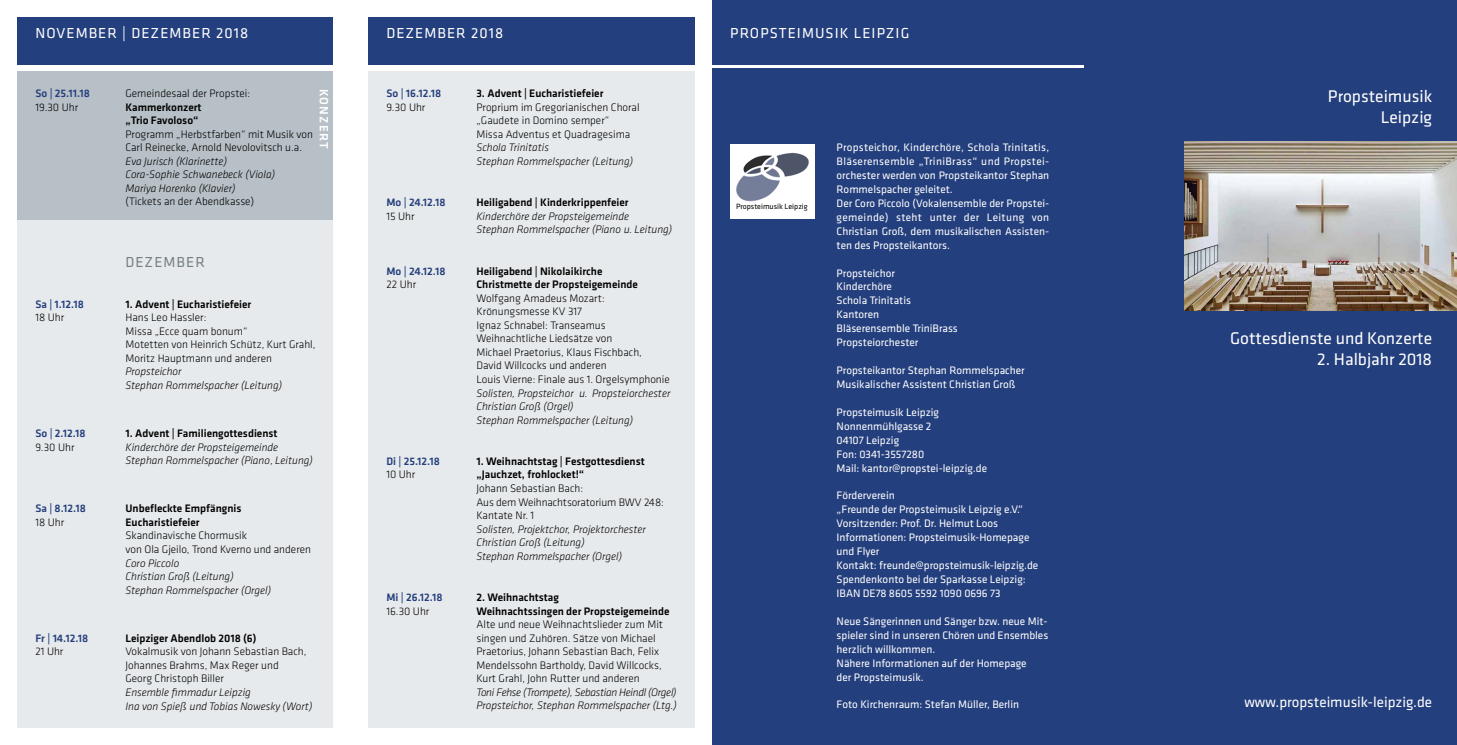
<style>
.page{position:relative;width:1457px;height:745px;background:#fff}
.page>*{position:absolute;margin:0;border:0;box-sizing:border-box;transform-origin:0 0}
.t1{font:17.5px/21px "Klavika Basic";color:#fff;text-align:right}
.t2{font:15px "Klavika Basic";letter-spacing:.07em;color:#fff}
.t3{font:15px "Klavika Basic";color:#fff}
.t4{font:15px "Klavika Basic";letter-spacing:.07em;color:#758085}
.t5{font:500 12.5px "Klavika Basic";color:#fff}
.t6{font:300 11.25px/13.5px "Klavika Basic";color:#000}
.t7{font:11.25px/13.9px "Klavika Basic";color:#fff}
.t8{font:italic 300 11.25px/13.5px "Klavika Basic";color:#000}
.t9{font:500 11.25px/13.5px "Klavika Basic";color:#000}
.t10{font:500 11.25px "Klavika Basic";color:#243f7d}
.t11{font:italic 300 11.25px/13.5px "Klavika Basic";letter-spacing:-.025em;color:#000}
.t12{font:7.88px "Klavika Basic";color:#000}
.s1{font-style:inherit}
.s2{font-style:italic}
</style>
<div class="page">
<div style="left:1084px;top:0;width:372px;height:744px;background:#243f7d"></div>
<div style="left:369px;top:71px;width:325px;height:655px;background:#e7eaec"></div>
<div style="left:369px;top:18px;width:325px;height:47px;background:#243f7d"></div>
<img style="left:1184px;top:141px;width:272px;height:169px">
<div style="left:18px;top:71px;width:315px;height:655px;background:#e7eaec"></div>
<div style="left:18px;top:71px;width:315px;height:149px;background:#b7c0c6"></div>
<div style="left:18px;top:18px;width:315px;height:47px;background:#243f7d"></div>
<div style="left:712px;top:71px;width:383px;height:673px;background:#243f7d"></div>
<div style="left:712px;top:68px;width:383px;height:75px;background:#243f7d"></div>
<div style="left:730px;top:144px;width:84px;height:74px;background:#fff"></div>
<img style="left:736px;top:152px;width:74px;height:59px">
<div style="left:712px;top:0;width:383px;height:65px;background:#243f7d"></div>
<div style="left:734px;top:202px;width:75px;height:9px;background:#fff"></div>
<h2 class="t2" style="left:35px;top:23px;width:214px">NOVEMBER | DEZEMBER 2018</h2>
<p class="t10" style="left:35px;top:86px;width:56px">So | 25.11.18</p>
<p class="t6" style="left:125px;top:86px;width:126px">Gemeindesaal der Propstei:</p>
<p class="t6" style="left:35px;top:100px;width:44px">19.30 Uhr</p>
<p class="t9" style="left:125px;top:100px;width:78px">Kammerkonzert „Trio Favoloso“</p>
<p class="t6" style="left:125px;top:127px;width:189px">Programm „Herbstfarben“ mit Musik von<br>Carl Reinecke, Arnold Nevolovitsch u.a.</p>
<p class="t8" style="left:125px;top:154px;width:151px">Eva Jurisch (Klarinette)<br>Cora-Sophie Schwanebeck (Viola)<br>Mariya Horenko (Klavier)</p>
<p class="t6" style="left:125px;top:195px;width:130px">(Tickets an der Abendkasse)</p>
<p class="t5" style="left:332px;top:89px;width:61px;rotate:90deg">Konzert</p>
<h2 class="t4" style="left:125px;top:252px;width:81px">DEZEMBER</h2>
<p class="t10" style="left:35px;top:296px;width:50px">Sa | 1.12.18</p>
<p class="t9" style="left:125px;top:296px;width:127px">1. Advent | Eucharistiefeier</p>
<p class="t6" style="left:35px;top:310px;width:30px">18 Uhr</p>
<p class="t6" style="left:125px;top:310px;width:191px">Hans Leo Hassler:<br>Missa „Ecce quam bonum“<br>Motetten von Heinrich Schütz, Kurt Grahl,<br>Moritz Hauptmann und anderen</p>
<p class="t8" style="left:125px;top:364px;width:158px">Propsteichor<br>Stephan Rommelspacher (Leitung)</p>
<p class="t10" style="left:35px;top:425px;width:52px">So | 2.12.18</p>
<p class="t9" style="left:125px;top:426px;width:153px">1. Advent | Familiengottesdienst</p>
<p class="t6" style="left:35px;top:439px;width:41px">9.30 Uhr</p>
<p class="t8" style="left:125px;top:439px;width:189px">Kinderchöre der Propsteigemeinde<br>Stephan Rommelspacher (Piano<span class="s1">,</span>Leitung)</p>
<p class="t10" style="left:35px;top:500px;width:52px">Sa | 8.12.18</p>
<p class="t9" style="left:125px;top:501px;width:117px">Unbefleckte Empfängnis</p>
<p class="t6" style="left:35px;top:515px;width:30px">18 Uhr</p>
<p class="t9" style="left:125px;top:515px;width:76px">Eucharistiefeier</p>
<p class="t6" style="left:125px;top:528px;width:187px">Skandinavische Chormusik<br>von Ola Gjeilo, Trond Kverno und anderen</p>
<p class="t8" style="left:125px;top:555px;width:147px">Coro Piccolo<br>Christian Groß (Leitung)<br>Stephan Rommelspacher (Orgel)</p>
<p class="t10" style="left:35px;top:630px;width:54px">Fr | 14.12.18</p>
<p class="t9" style="left:125px;top:630px;width:133px">Leipziger Abendlob 2018 (6)</p>
<p class="t6" style="left:35px;top:644px;width:30px">21 Uhr</p>
<p class="t6" style="left:125px;top:644px;width:182px">Vokalmusik von Johann Sebastian Bach,<br>Johannes Brahms, Max Reger und<br>Georg Christoph Biller</p>
<p class="t8" style="left:125px;top:685px;width:188px">Ensemble fimmadur Leipzig<br>Ina von Spieß <span class="s1">und</span> Tobias Nowesky (Wort)</p>
<h2 class="t2" style="left:386px;top:23px;width:118px">DEZEMBER 2018</h2>
<p class="t10" style="left:386px;top:86px;width:56px">So | 16.12.18</p>
<p class="t9" style="left:476px;top:86px;width:128px">3. Advent | Eucharistiefeier</p>
<p class="t6" style="left:386px;top:100px;width:41px">9.30 Uhr</p>
<p class="t6" style="left:476px;top:100px;width:165px">Proprium im Gregorianischen Choral „Gaudete in Domino semper“<br>Missa Adventus et Quadragesima</p>
<p class="t8" style="left:476px;top:141px;width:158px">Schola Trinitatis<br>Stephan Rommelspacher (Leitung)</p>
<p class="t10" style="left:386px;top:195px;width:61px">Mo | 24.12.18</p>
<p class="t9" style="left:476px;top:195px;width:154px">Heiligabend | Kinderkrippenfeier</p>
<p class="t6" style="left:386px;top:209px;width:30px">15 Uhr</p>
<p class="t8" style="left:476px;top:209px;width:197px">Kinderchöre der Propsteigemeinde<br>Stephan Rommelspacher (Piano <span class="s1">u.</span>Leitung)</p>
<p class="t10" style="left:386px;top:263px;width:61px">Mo | 24.12.18</p>
<p class="t9" style="left:476px;top:263px;width:128px">Heiligabend | Nikolaikirche</p>
<p class="t6" style="left:386px;top:277px;width:31px">22 Uhr</p>
<p class="t9" style="left:476px;top:277px;width:163px">Christmette der Propsteigemeinde</p>
<p class="t6" style="left:476px;top:291px;width:195px">Wolfgang Amadeus Mozart:<br>Krönungsmesse KV 317<br>Ignaz Schnabel: Transeamus<br>Weihnachtliche Liedsätze von<br>Michael Praetorius, Klaus Fischbach,<br>David Willcocks und anderen<br>Louis Vierne: Finale aus 1. Orgelsymphonie<br><span class="s2">Solisten, Propsteichor</span> <span class="s2">u.</span> <span class="s2">Propsteiorchester<br>Christian Groß (Orgel)<br>Stephan Rommelspacher (Leitung)</span></p>
<p class="t10" style="left:386px;top:453px;width:55px">Di | 25.12.18</p>
<p class="t9" style="left:476px;top:454px;width:170px">1. Weihnachtstag | Festgottesdienst</p>
<p class="t6" style="left:386px;top:467px;width:30px">10 Uhr</p>
<p class="t9" style="left:476px;top:467px;width:109px">„Jauchzet, frohlocket!“</p>
<p class="t6" style="left:476px;top:481px;width:189px">Johann Sebastian Bach:<br>Aus dem Weihnachtsoratorium BWV 248:<br>Kantate Nr. 1</p>
<p class="t8" style="left:476px;top:521px;width:171px">Solisten, Projektchor, Projektorchester<br>Christian Groß (Leitung)<br>Stephan Rommelspacher (Orgel)</p>
<p class="t10" style="left:386px;top:589px;width:58px">Mi | 26.12.18</p>
<p class="t9" style="left:476px;top:590px;width:84px">2. Weihnachtstag</p>
<p class="t6" style="left:386px;top:603px;width:45px">16.30 Uhr</p>
<p class="t9" style="left:476px;top:603px;width:194px">Weihnachtssingen der Propsteigemeinde</p>
<p class="t6" style="left:476px;top:617px;width:188px">Alte und neue Weihnachtslieder zum Mit singen und Zuhören. Sätze von Michael Praetorius, Johann Sebastian Bach, Felix Mendelssohn Bartholdy, David Willcocks, Kurt Grahl, John Rutter und anderen</p>
<p class="t11" style="left:476px;top:684px;width:202px">Toni Fehse (Trompete), Sebastian Heindl (Orgel)<br>Propsteichor, Stephan Rommelspacher (Ltg.)</p>
<h2 class="t2" style="left:730px;top:23px;width:20px">Propsteim</h2>
<h2 class="t2" style="left:815px;top:23px;width:19px">usik</h2>
<h2 class="t2" style="left:854px;top:23px;width:17px">Leipzig</h2>
<p class="t12" style="left:736px;top:201px;width:73px">Propsteimusik Leipzig</p>
<p class="t7" style="left:836px;top:140px;width:214px">Propsteichor, Kinderchöre, Schola Trinitatis, Bläserensemble „TriniBrass“ und Propstei&shy;orchester werden von Propsteikantor Stephan Rommelspacher geleitet.<br>Der Coro Piccolo (Vokalensemble der Propstei&shy;gemeinde) steht unter der Leitung von Christian Groß, dem musikalischen Assisten&shy;ten des Propsteikantors.</p>
<p class="t7" style="left:836px;top:265px;width:123px">Propsteichor<br>Kinderchöre<br>Schola Trinitatis<br>Kantoren<br>Bläserensemble TriniBrass<br>Propsteiorchester</p>
<p class="t7" style="left:836px;top:363px;width:189px">Propsteikantor Stephan Rommelspacher<br>Musikalischer Assistent Christian Groß</p>
<p class="t7" style="left:836px;top:404px;width:152px">Propsteimusik Leipzig<br>Nonnenmühlgasse 2<br>04107 Leipzig<br>Fon: 0341-3557280<br>Mail: kantor@propstei-leipzig.de</p>
<p class="t7" style="left:836px;top:488px;width:203px">Förderverein<br>„Freunde der Propsteimusik Leipzig e.V.“ Vorsitzender: Prof. Dr. Helmut Loos Informationen: Propsteimusik-Homepage und Flyer<br>Kontakt: freunde@propsteimusik-leipzig.de Spendenkonto bei der Sparkasse Leipzig:<br>IBAN DE78 8605 5592 1090 0696 73</p>
<p class="t7" style="left:836px;top:613px;width:213px">Neue Sängerinnen und Sänger bzw. neue Mit&shy;spieler sind in unseren Chören und Ensembles herzlich willkommen.<br>Nähere Informationen auf der Homepage<br>der Propsteimusik.</p>
<p class="t7" style="left:836px;top:697px;width:184px">Foto Kirchenraum: Stefan Müller, Berlin</p>
<h1 class="t1" style="left:1327px;top:85px;width:106px">Propsteimusik<br>Leipzig</h1>
<h1 class="t1" style="left:1230px;top:326px;width:203px">Gottesdienste und Konzerte</h1>
<h1 class="t1" style="left:1317px;top:347px;width:116px">2. Halbjahr 2018</h1>
<h2 class="t3" style="left:1244px;top:691px;width:189px">www.propsteimusik-leipzig.de</h2>
</div>
